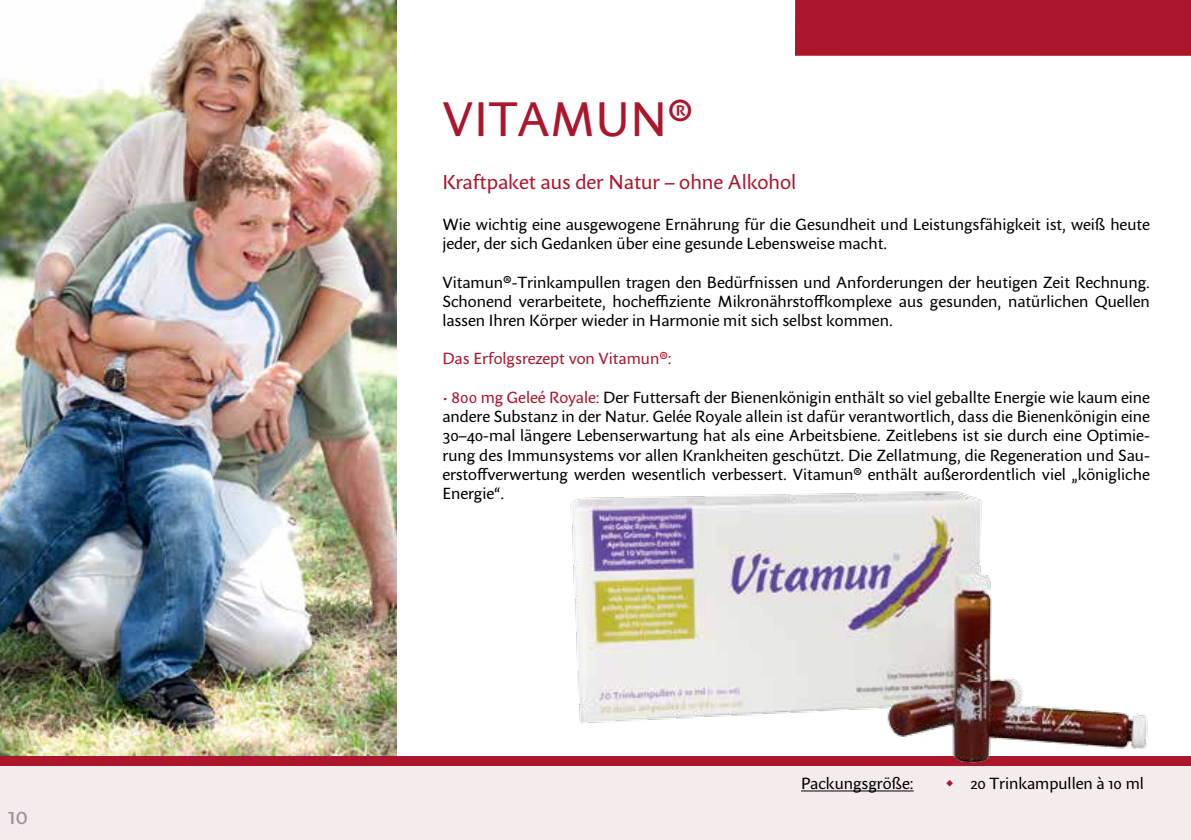
<style>
.page{position:relative;width:1191px;height:840px;background:#fff}
.page>*{position:absolute;margin:0;border:0;box-sizing:border-box;transform-origin:0 0}
.t1{font:48px "Sharik Sans";color:#ac162c}
.t2{font:24px "Sharik Sans";color:#939598}
.t3{font:20px "Sharik Sans";color:#ac162c}
.t4{font:16px/19.2px "Sharik Sans";color:#000;text-align:justify}
.t5{font:16px "Sharik Sans";color:#ac162c}
.s1{color:#ac162c}
</style>
<div class="page">
<div style="left:0;top:755px;width:1191px;height:84px;background:#f4ebec"></div>
<div style="left:795px;top:0;width:396px;height:56px;background:#ac162c"></div>
<div style="left:0;top:755px;width:1191px;height:9px;background:#ac162c"></div>
<img style="left:0;top:0;width:397px;height:755px">
<img style="left:555px;top:491px;width:603px;height:275px">
<hr style="left:801px;top:790px;width:112px;height:1px;background:#000">
<h2 class="t2" style="left:8px;top:798px;width:22px">10</h2>
<h1 class="t1" style="left:442px;top:86px;width:64px">Vitamun</h1>
<h1 class="t1" style="left:667px;top:86px;width:27px">®</h1>
<p class="t3" style="left:442px;top:168px;width:355px">Kraftpaket aus der Natur – ohne Alkohol</p>
<p class="t4" style="left:442px;top:214px;width:709px">Wie wichtig eine ausgewogene Ernährung für die Gesundheit und Leistungsfähigkeit ist, weiß heute jeder, der sich Gedanken über eine gesunde Lebensweise macht.</p>
<p class="t4" style="left:442px;top:272px;width:709px">Vitamun®-Trinkampullen tragen den Bedürfnissen und Anforderungen der heutigen Zeit Rechnung.<br>Schonend verarbeitete, hocheffiziente Mikronährstoffkomplexe aus gesunden, natürlichen Quellen lassen Ihren Körper wieder in Harmonie mit sich selbst kommen.</p>
<p class="t5" style="left:442px;top:347px;width:231px">Das Erfolgsrezept von Vitamun®:</p>
<p class="t4" style="left:442px;top:387px;width:709px"><span class="s1">• 800 mg Geleé Royale:</span> Der Futtersaft der Bienenkönigin enthält so viel geballte Energie wie kaum eine andere Substanz in der Natur. Gelée Royale allein ist dafür verantwortlich, dass die Bienenkönigin eine 30–40-mal längere Lebenserwartung hat als eine Arbeitsbiene. Zeitlebens ist sie durch eine Optimie&shy;rung des Immunsystems vor allen Krankheiten geschützt. Die Zellatmung, die Regeneration und Sau&shy;erstoffverwertung werden wesentlich verbessert. Vitamun® enthält außerordentlich viel „königliche Energie“.</p>
<p class="t4" style="left:801px;top:773px;width:114px">Packungsgröße:</p>
<p class="t4" style="left:970px;top:773px;width:175px">20 Trinkampullen à 10 ml</p>
</div>
